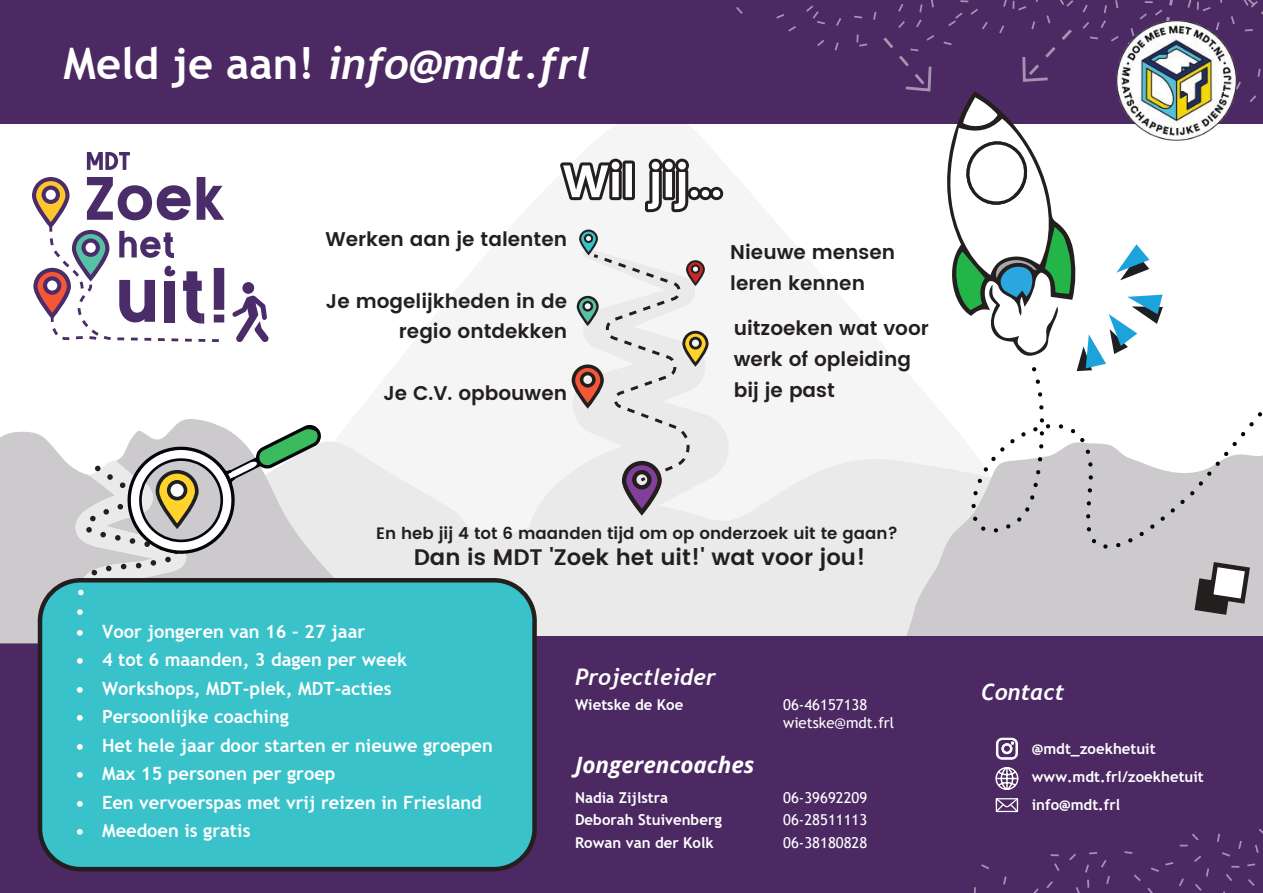
<style>
.page{position:relative;width:1263px;height:893px;background:#fff}
.page>*{position:absolute;margin:0;border:0;box-sizing:border-box;transform-origin:0 0}
.t1{font:italic 700 43.5px "Trebuchet";color:#fff}
.t2{font:600 22.5px "Poppins";color:#241f1f}
.t3{font:italic 700 22.5px "Trebuchet";color:#fff}
.t4{font:italic 700 22.5px "Open Sans";color:#fff}
.t5{font:600 19.8px/30.8px "Poppins";color:#241f1f}
.t6{font:700 18.3px "Trebuchet MS";color:#fff}
.t7{font:600 16.5px "Poppins";color:#241f1f}
.t8{font:700 15px/28.2px "Trebuchet MS";color:#fff}
.t9{font:15px/18px "Trebuchet MS";color:#fff}
.s1{font-family:"Trebuchet MS";font-style:normal}
</style>
<div class="page">
<svg style="left:386px;top:458px;width:505px;height:179px;fill:#ebeaea"></svg>
<svg style="left:891px;top:459px;width:372px;height:178px;fill:#cdcacd"></svg>
<div style="left:0;top:637px;width:1263px;height:256px;background:#4c2963"></div>
<svg style="left:525px;top:340px;width:204px;height:252px;fill:#ebeaea"></svg>
<div style="left:0;top:0;width:1263px;height:123px;background:#4c2963"></div>
<svg style="left:87px;top:152px;width:43px;height:18px"></svg>
<svg style="left:232px;top:282px;width:36px;height:60px"></svg>
<svg style="left:32px;top:177px;width:192px;height:165px"></svg>
<svg style="left:736px;top:7px;width:7px;height:7px"></svg>
<svg style="left:776px;top:14px;width:8px;height:5px"></svg>
<svg style="left:788px;top:26px;width:8px;height:6px"></svg>
<svg style="left:806px;top:5px;width:19px;height:19px"></svg>
<svg style="left:817px;top:40px;width:7px;height:6px"></svg>
<svg style="left:836px;top:18px;width:5px;height:8px"></svg>
<svg style="left:835px;top:42px;width:4px;height:8px"></svg>
<svg style="left:854px;top:16px;width:8px;height:2px"></svg>
<svg style="left:856px;top:34px;width:11px;height:13px"></svg>
<svg style="left:873px;top:0;width:61px;height:92px"></svg>
<svg style="left:943px;top:42px;width:9px;height:3px"></svg>
<svg style="left:948px;top:13px;width:14px;height:13px"></svg>
<svg style="left:960px;top:0;width:8px;height:2px"></svg>
<svg style="left:970px;top:9px;width:8px;height:6px"></svg>
<svg style="left:982px;top:22px;width:6px;height:7px"></svg>
<svg style="left:1245px;top:29px;width:8px;height:2px"></svg>
<svg style="left:1257px;top:69px;width:3px;height:8px"></svg>
<svg style="left:1250px;top:95px;width:6px;height:7px"></svg>
<svg style="left:999px;top:0;width:120px;height:82px"></svg>
<svg style="left:1140px;top:0;width:51px;height:18px"></svg>
<svg style="left:1197px;top:2px;width:13px;height:9px"></svg>
<svg style="left:1243px;top:0;width:20px;height:15px"></svg>
<svg style="left:560px;top:159px;width:75px;height:41px"></svg>
<svg style="left:645px;top:159px;width:78px;height:53px"></svg>
<svg style="left:967px;top:371px;width:296px;height:186px"></svg>
<svg style="left:944px;top:91px;width:219px;height:280px"></svg>
<svg style="left:572px;top:230px;width:136px;height:286px"></svg>
<svg style="left:182px;top:419px;width:204px;height:159px;fill:#ebeaea"></svg>
<svg style="left:1124px;top:851px;width:8px;height:3px"></svg>
<svg style="left:1134px;top:875px;width:7px;height:6px"></svg>
<svg style="left:1147px;top:888px;width:6px;height:5px"></svg>
<svg style="left:1151px;top:867px;width:8px;height:5px"></svg>
<svg style="left:1165px;top:862px;width:8px;height:3px"></svg>
<svg style="left:1179px;top:878px;width:5px;height:8px"></svg>
<svg style="left:1195px;top:884px;width:6px;height:7px"></svg>
<svg style="left:1194px;top:855px;width:7px;height:7px"></svg>
<svg style="left:1206px;top:868px;width:3px;height:9px"></svg>
<svg style="left:1222px;top:852px;width:8px;height:5px"></svg>
<svg style="left:1226px;top:874px;width:6px;height:7px"></svg>
<svg style="left:1231px;top:866px;width:8px;height:2px"></svg>
<svg style="left:1238px;top:841px;width:4px;height:8px"></svg>
<svg style="left:1247px;top:863px;width:8px;height:3px"></svg>
<svg style="left:1255px;top:845px;width:3px;height:8px"></svg>
<svg style="left:1248px;top:879px;width:7px;height:7px"></svg>
<svg style="left:1217px;top:834px;width:3px;height:8px"></svg>
<svg style="left:1180px;top:833px;width:18px;height:13px"></svg>
<svg style="left:1106px;top:876px;width:4px;height:8px"></svg>
<svg style="left:1087px;top:880px;width:2px;height:8px"></svg>
<svg style="left:1101px;top:860px;width:5px;height:8px"></svg>
<svg style="left:1085px;top:864px;width:4px;height:9px"></svg>
<svg style="left:1089px;top:852px;width:8px;height:2px"></svg>
<svg style="left:1069px;top:853px;width:7px;height:7px"></svg>
<svg style="left:1076px;top:887px;width:4px;height:6px"></svg>
<svg style="left:1051px;top:854px;width:8px;height:2px"></svg>
<svg style="left:1054px;top:863px;width:5px;height:8px"></svg>
<svg style="left:1046px;top:881px;width:7px;height:7px"></svg>
<svg style="left:1033px;top:888px;width:6px;height:5px"></svg>
<svg style="left:981px;top:864px;width:8px;height:5px"></svg>
<svg style="left:1003px;top:876px;width:3px;height:9px"></svg>
<svg style="left:974px;top:887px;width:2px;height:6px"></svg>
<img style="left:1113px;top:18px;width:126px;height:125px">
<div style="left:40px;top:580px;width:494px;height:289px;background:#3ac2cb;border-radius:41px"></div>
<div style="left:38px;top:578px;width:499px;height:293px;border:4px solid #241f1f;border-radius:41px"></div>
<svg style="left:0;top:421px;width:323px;height:249px"></svg>
<svg style="left:1194px;top:559px;width:58px;height:56px"></svg>
<svg style="left:995px;top:767px;width:23px;height:23px"></svg>
<svg style="left:996px;top:737px;width:22px;height:23px"></svg>
<div style="left:1003px;top:745px;width:8px;height:8px;border:1px solid #fff;border-radius:50%"></div>
<svg style="left:995px;top:798px;width:24px;height:15px"></svg>
<h1 class="t1" style="left:64px;top:36px;width:528px"><span class="s1">Meld je aan!</span> info@mdt.frl</h1>
<p class="t5" style="left:326px;top:225px;width:243px">Werken aan je talenten</p>
<p class="t5" style="left:326px;top:286px;width:243px;text-align:right">Je mogelijkheden in de regio ontdekken</p>
<p class="t5" style="left:383px;top:378px;width:185px">Je C.V. opbouwen</p>
<p class="t5" style="left:730px;top:238px;width:166px">Nieuwe mensen leren kennen</p>
<p class="t5" style="left:734px;top:314px;width:197px">uitzoeken wat voor werk of opleiding bij je past</p>
<p class="t7" style="left:376px;top:521px;width:523px">En heb jij 4 tot 6 maanden tijd om op onderzoek uit te gaan?</p>
<p class="t2" style="left:414px;top:540px;width:453px">Dan is MDT 'Zoek het uit!' wat voor jou!</p>
<p class="t6" style="left:75px;top:620px;width:292px">• Voor jongeren van 16 – 27 jaar</p>
<p class="t6" style="left:75px;top:648px;width:334px">• 4 tot 6 maanden, 3 dagen per week</p>
<p class="t6" style="left:75px;top:677px;width:318px">• Workshops, MDT-plek, MDT-acties</p>
<p class="t6" style="left:75px;top:705px;width:215px">• Persoonlijke coaching</p>
<p class="t6" style="left:75px;top:734px;width:419px">• Het hele jaar door starten er nieuwe groepen</p>
<p class="t6" style="left:75px;top:762px;width:262px">• Max 15 personen per groep</p>
<p class="t6" style="left:75px;top:791px;width:408px">• Een vervoerspas met vrij reizen in Friesland</p>
<p class="t6" style="left:75px;top:819px;width:177px">• Meedoen is gratis</p>
<p class="t3" style="left:575px;top:663px;width:142px">Projectleider</p>
<p class="t8" style="left:575px;top:691px;width:110px">Wietske de Koe</p>
<p class="t9" style="left:783px;top:696px;width:112px">06-46157138 wietske@mdt.frl</p>
<p class="t4" style="left:575px;top:749px;width:181px">Jongerencoaches</p>
<p class="t8" style="left:575px;top:783px;width:95px">Nadia Zijlstra</p>
<p class="t9" style="left:783px;top:788px;width:86px">06-39692209</p>
<p class="t8" style="left:575px;top:806px;width:148px">Deborah Stuivenberg</p>
<p class="t9" style="left:783px;top:811px;width:86px">06-28511113</p>
<p class="t8" style="left:575px;top:828px;width:140px">Rowan van der Kolk</p>
<p class="t9" style="left:783px;top:833px;width:86px">06-38180828</p>
<p class="t3" style="left:981px;top:677px;width:85px">Contact</p>
<p class="t8" style="left:1032px;top:734px;width:125px">@mdt_zoekhetuit</p>
<p class="t8" style="left:1032px;top:762px;width:174px">www.mdt.frl/zoekhetuit info@mdt.frl</p>
</div>
